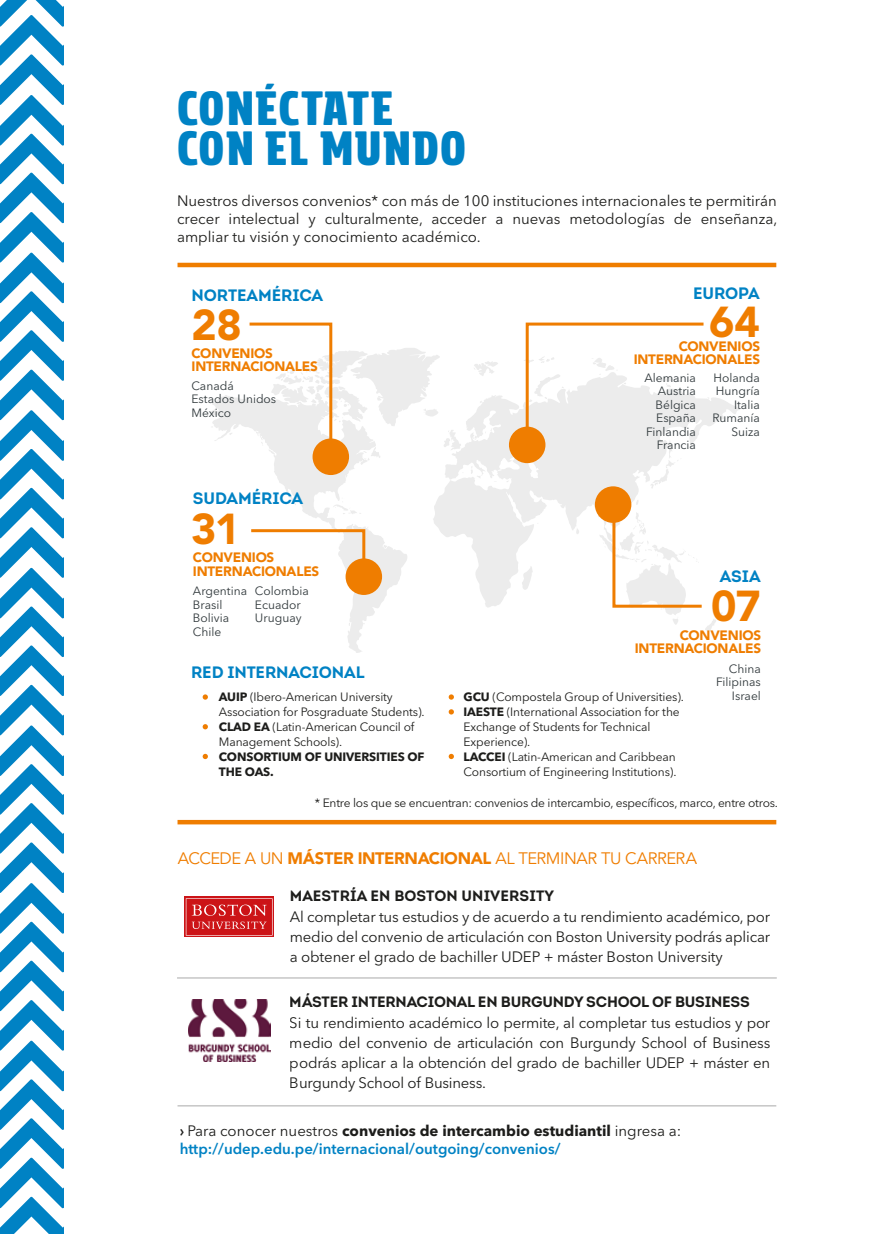
<style>
.page{position:relative;width:893px;height:1234px;background:#fff}
.page>*{position:absolute;margin:0;border:0;box-sizing:border-box;transform-origin:0 0}
.t1{font:48px/40.2px "Rockeby Semi";letter-spacing:.025em;color:#0082c4}
.t2{font:900 42.9px "Avenir LT Std";letter-spacing:-.02em;color:#ef7d00}
.t3{font:700 16.5px "Intro";letter-spacing:-.005em;color:#0082c4}
.t4{font:16.5px "Avenir LT Std";letter-spacing:-.025em;color:#ef7d00}
.t5{font:15px/20.2px "Avenir Next LT Pro";letter-spacing:-.01em;color:#1d1d1b;text-align:justify}
.t6{font:600 15px/18px "Avenir Next LT Pro";color:#0082c4}
.t7{font:700 15px "Intro";letter-spacing:-.015em;color:#1d1d1b}
.t8{font:700 15px "Intro";letter-spacing:.005em;color:#1d1d1b}
.t9{font:900 13.5px/13.5px "Avenir LT Std";letter-spacing:-.015em;color:#ef7d00;text-align:right}
.t10{font:12px/15px "Avenir Next LT Pro";letter-spacing:-.01em;color:#1d1d1b}
.t11{font:12px/13.5px "Avenir Next LT Pro";color:#30383b;text-align:right}
.t12{font:700 12px/15px "Avenir Next LT Pro";letter-spacing:-.01em;color:#1d1d1b}
.s1{font-weight:700}
.s2{font-weight:900}
.s3{color:#1d1d1b}
.s4{font-weight:400;color:#1d1d1b}
.s5{font-weight:700;color:#1d1d1b}
</style>
<div class="page">
<svg style="left:0;top:0;width:64px;height:1233px"></svg>
<svg style="left:211px;top:348px;width:529px;height:304px"></svg>
<div style="left:509px;top:426px;width:36px;height:37px;background:#ef7d00;border-radius:50%"></div>
<svg style="left:524px;top:322px;width:182px;height:126px"></svg>
<div style="left:346px;top:558px;width:36px;height:37px;background:#ef7d00;border-radius:50%"></div>
<svg style="left:248px;top:527px;width:119px;height:52px"></svg>
<div style="left:313px;top:438px;width:36px;height:37px;background:#ef7d00;border-radius:50%"></div>
<svg style="left:247px;top:322px;width:87px;height:137px"></svg>
<div style="left:595px;top:486px;width:36px;height:36px;background:#ef7d00;border-radius:50%"></div>
<svg style="left:611px;top:503px;width:94px;height:106px"></svg>
<hr style="left:178px;top:263px;width:598px;height:4px;background:#ef7d00">
<hr style="left:178px;top:1104px;width:598px;height:2px;background:#c6c6c6">
<svg style="left:203px;top:753px;width:5px;height:6px"></svg>
<svg style="left:203px;top:724px;width:5px;height:5px"></svg>
<svg style="left:203px;top:694px;width:5px;height:5px"></svg>
<svg style="left:449px;top:753px;width:5px;height:6px"></svg>
<svg style="left:449px;top:709px;width:5px;height:5px"></svg>
<svg style="left:449px;top:694px;width:5px;height:5px"></svg>
<svg style="left:184px;top:896px;width:90px;height:40px"></svg>
<svg style="left:186px;top:898px;width:87px;height:37px;background:#d23335"></svg>
<hr style="left:177px;top:976px;width:600px;height:2px;background:#c6c6c6">
<div style="left:178px;top:819px;width:598px;height:5px;background:#ef7d00"></div>
<img style="left:188px;top:999px;width:82px;height:61px">
<h1 class="t1" style="left:177px;top:93px;width:291px">CONÉCTATE<br>CON EL MUNDO</h1>
<p class="t5" style="left:177px;top:192px;width:602px;line-height:18px">Nuestros diversos convenios* con más de 100 instituciones internacionales te permitirán crecer intelectual y culturalmente, acceder a nuevas metodologías de enseñanza, ampliar tu visión y conocimiento académico.</p>
<p class="t3" style="left:192px;top:284px;width:133px">NORTEAMÉRICA</p>
<h2 class="t2" style="left:192px;top:299px;width:52px">28</h2>
<p class="t9" style="left:192px;top:346px;width:128px;text-align:left">CONVENIOS<br>INTERNACIONALES</p>
<p class="t11" style="left:192px;top:378px;width:86px;text-align:left">Canadá<br>Estados Unidos<br>México</p>
<p class="t3" style="left:193px;top:487px;width:112px">SUDAMÉRICA</p>
<h2 class="t2" style="left:191px;top:503px;width:51px">31</h2>
<p class="t9" style="left:193px;top:550px;width:128px;text-align:left">CONVENIOS<br>INTERNACIONALES</p>
<p class="t11" style="left:193px;top:584px;width:56px;text-align:left">Argentina<br>Brasil<br>Bolivia<br>Chile</p>
<p class="t11" style="left:255px;top:584px;width:55px;text-align:left">Colombia<br>Ecuador<br>Uruguay</p>
<p class="t3" style="left:191px;top:661px;width:175px">RED INTERNACIONAL</p>
<p class="t10" style="left:219px;top:688px;width:207px"><span class="s1">AUIP</span> (Ibero-American University Association for Posgraduate Students).<br><span class="s1">CLAD EA</span> (Latin-American Council of Management Schools).</p>
<p class="t12" style="left:219px;top:748px;width:207px">CONSORTIUM OF UNIVERSITIES OF<br>THE OAS.</p>
<p class="t3" style="left:693px;top:283px;width:68px">EUROPA</p>
<h2 class="t2" style="left:709px;top:296px;width:52px">64</h2>
<p class="t9" style="left:634px;top:339px;width:128px">CONVENIOS<br>INTERNACIONALES</p>
<p class="t11" style="left:644px;top:370px;width:53px">Alemania<br>Austria<br>Bélgica<br>España<br>Finlandia<br>Francia</p>
<p class="t11" style="left:712px;top:370px;width:49px">Holanda<br>Hungría<br>Italia<br>Rumanía<br>Suiza</p>
<p class="t3" style="left:720px;top:565px;width:42px">ASIA</p>
<h2 class="t2" style="left:711px;top:580px;width:51px">07</h2>
<p class="t9" style="left:635px;top:628px;width:128px">CONVENIOS<br>INTERNACIONALES</p>
<p class="t10" style="left:464px;top:688px;width:222px"><span class="s1">GCU</span> (Compostela Group of Universities).<br><span class="s1">IAESTE</span> (International Association for the Exchange of Students for Technical Experience).<br><span class="s1">LACCEI</span> (Latin-American and Caribbean Consortium of Engineering Institutions).</p>
<p class="t11" style="left:716px;top:661px;width:46px">China<br>Filipinas<br>Israel</p>
<p class="t10" style="left:315px;top:795px;width:465px">* Entre los que se encuentran: convenios de intercambio, específicos, marco, entre otros.</p>
<p class="t4" style="left:178px;top:848px;width:520px">ACCEDE A UN <span class="s2">MÁSTER INTERNACIONAL</span> AL TERMINAR TU CARRERA</p>
<p class="t8" style="left:290px;top:886px;width:266px">MAESTRÍA EN BOSTON UNIVERSITY</p>
<p class="t5" style="left:290px;top:906px;width:482px">Al completar tus estudios y de acuerdo a tu rendimiento académico, por medio del convenio de articulación con Boston University podrás aplicar a obtener el grado de bachiller UDEP + máster Boston University</p>
<p class="t7" style="left:290px;top:992px;width:461px">MÁSTER INTERNACIONAL EN BURGUNDY SCHOOL OF BUSINESS</p>
<p class="t5" style="left:290px;top:1012px;width:482px">Si tu rendimiento académico lo permite, al completar tus estudios y por medio del convenio de articulación con Burgundy School of Business podrás aplicar a la obtención del grado de bachiller UDEP + máster en Burgundy School of Business.</p>
<p class="t6" style="left:180px;top:1121px;width:503px"><span class="s3">›</span> <span class="s4">Para conocer nuestros</span> <span class="s5">convenios de intercambio estudiantil</span> <span class="s4">ingresa a: </span>http://udep.edu.pe/internacional/outgoing/convenios/</p>
</div>
